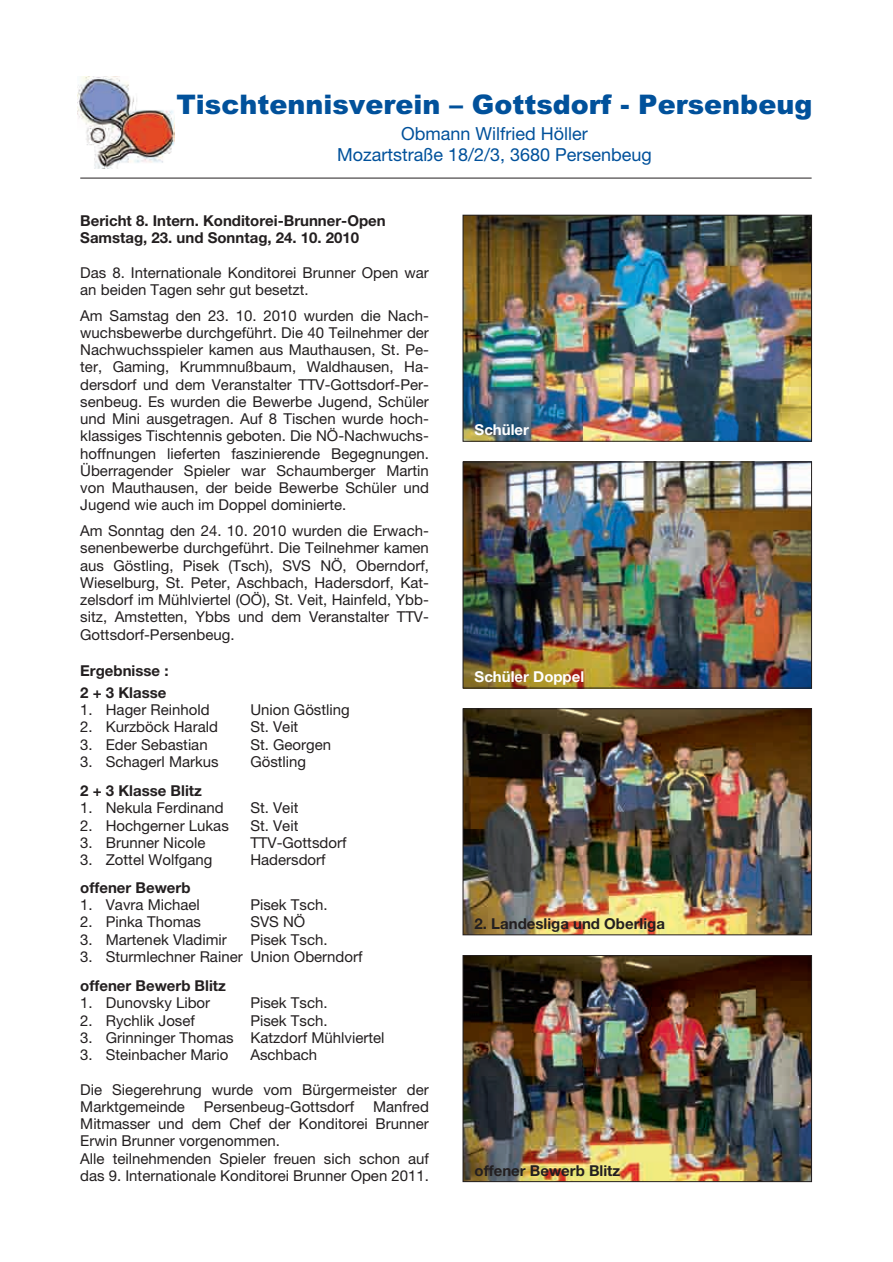
<style>
.page{position:relative;width:893px;height:1262px;background:#fff}
.page>*{position:absolute;margin:0;border:0;box-sizing:border-box;transform-origin:0 0}
.t1{font:900 27px "Arial";color:#01519b}
.t2{font:18px/21.6px "Helvetica Neue";color:#01519b;text-align:center}
.t3{font:15px/17.2px "Helvetica Neue";color:#231f20}
.t4{font:700 15px/17.2px "Helvetica Neue";color:#231f20}
.t5{font:700 15px "Helvetica Neue";color:#fff}
</style>
<div class="page">
<img style="left:77px;top:76px;width:736px;height:1107px">
<h1 class="t1" style="left:176px;top:89px;width:637px">Tischtennisverein – Gottsdorf - Persenbeug</h1>
<p class="t2" style="left:337px;top:124px;width:316px">Obmann Wilfried Höller<br>Mozartstraße 18/2/3, 3680 Persenbeug</p>
<p class="t4" style="left:80px;top:213px;width:307px">Bericht 8. Intern. Konditorei-Brunner-Open<br>Samstag, 23. und Sonntag, 24. 10. 2010</p>
<p class="t3" style="left:80px;top:265px;width:350px">Das 8. Internationale Konditorei Brunner Open war an beiden Tagen sehr gut besetzt.</p>
<p class="t3" style="left:80px;top:308px;width:350px;text-align:justify">Am Samstag den 23. 10. 2010 wurden die Nach&shy;wuchsbewerbe durchgeführt. Die 40 Teilnehmer der Nachwuchsspieler kamen aus Mauthausen, St. Pe&shy;ter, Gaming, Krummnußbaum, Waldhausen, Ha&shy;dersdorf und dem Veranstalter TTV-Gottsdorf-Per&shy;senbeug. Es wurden die Bewerbe Jugend, Schüler und Mini ausgetragen. Auf 8 Tischen wurde hoch&shy;klassiges Tischtennis geboten. Die NÖ-Nachwuchs&shy;hoffnungen lieferten faszinierende Begegnungen.<br>Überragender Spieler war Schaumberger Martin von Mauthausen, der beide Bewerbe Schüler und Jugend wie auch im Doppel dominierte.</p>
<p class="t3" style="left:80px;top:524px;width:350px;text-align:justify">Am Sonntag den 24. 10. 2010 wurden die Erwach&shy;senenbewerbe durchgeführt. Die Teilnehmer kamen aus Göstling, Pisek (Tsch), SVS NÖ, Oberndorf, Wieselburg, St. Peter, Aschbach, Hadersdorf, Kat&shy;zelsdorf im Mühlviertel (OÖ), St. Veit, Hainfeld, Ybb&shy;sitz, Amstetten, Ybbs und dem Veranstalter TTV-Gottsdorf-Persenbeug.</p>
<p class="t4" style="left:80px;top:662px;width:90px;line-height:21.5px">Ergebnisse :<br>2 + 3 Klasse</p>
<p class="t3" style="left:80px;top:703px;width:131px">1. Hager Reinhold</p>
<p class="t3" style="left:250px;top:703px;width:101px">Union Göstling</p>
<p class="t3" style="left:80px;top:720px;width:139px">2. Kurzböck Harald</p>
<p class="t3" style="left:250px;top:720px;width:50px">St. Veit</p>
<p class="t3" style="left:80px;top:737px;width:129px">3. Eder Sebastian</p>
<p class="t3" style="left:250px;top:737px;width:82px">St. Georgen</p>
<p class="t3" style="left:80px;top:754px;width:140px">3. Schagerl Markus</p>
<p class="t3" style="left:250px;top:754px;width:57px">Göstling</p>
<p class="t4" style="left:80px;top:783px;width:123px">2 + 3 Klasse Blitz</p>
<p class="t3" style="left:80px;top:801px;width:145px">1. Nekula Ferdinand</p>
<p class="t3" style="left:250px;top:801px;width:50px">St. Veit</p>
<p class="t3" style="left:80px;top:818px;width:150px">2. Hochgerner Lukas</p>
<p class="t3" style="left:250px;top:818px;width:50px">St. Veit</p>
<p class="t3" style="left:80px;top:835px;width:127px">3. Brunner Nicole</p>
<p class="t3" style="left:250px;top:835px;width:98px">TTV-Gottsdorf</p>
<p class="t3" style="left:80px;top:853px;width:134px">3. Zottel Wolfgang</p>
<p class="t3" style="left:250px;top:853px;width:77px">Hadersdorf</p>
<p class="t4" style="left:80px;top:880px;width:112px">offener Bewerb</p>
<p class="t3" style="left:80px;top:898px;width:121px">1. Vavra Michael</p>
<p class="t3" style="left:250px;top:898px;width:79px">Pisek Tsch.</p>
<p class="t3" style="left:80px;top:915px;width:122px">2. Pinka Thomas</p>
<p class="t3" style="left:250px;top:915px;width:57px">SVS NÖ</p>
<p class="t3" style="left:80px;top:932px;width:148px">3. Martenek Vladimir</p>
<p class="t3" style="left:250px;top:932px;width:79px">Pisek Tsch.</p>
<p class="t3" style="left:80px;top:949px;width:284px">3. Sturmlechner Rainer Union Oberndorf</p>
<p class="t4" style="left:80px;top:978px;width:147px">offener Bewerb Blitz</p>
<p class="t3" style="left:80px;top:996px;width:131px">1. Dunovsky Libor</p>
<p class="t3" style="left:250px;top:996px;width:79px">Pisek Tsch.</p>
<p class="t3" style="left:80px;top:1013px;width:116px">2. Rychlik Josef</p>
<p class="t3" style="left:250px;top:1013px;width:79px">Pisek Tsch.</p>
<p class="t3" style="left:80px;top:1030px;width:306px">3. Grinninger Thomas Katzdorf Mühlviertel</p>
<p class="t3" style="left:80px;top:1048px;width:150px">3. Steinbacher Mario</p>
<p class="t3" style="left:250px;top:1048px;width:68px">Aschbach</p>
<p class="t3" style="left:80px;top:1082px;width:350px">Die Siegerehrung wurde vom Bürgermeister der<br>Marktgemeinde</p>
<p class="t3" style="left:204px;top:1099px;width:152px">Persenbeug-Gottsdorf</p>
<p class="t3" style="left:80px;top:1099px;width:350px;text-indent:293px">Manfred Mitmasser und dem Chef der Konditorei Brunner Erwin Brunner vorgenommen.<br>Alle teilnehmenden Spieler freuen sich schon auf das 9. Internationale Konditorei Brunner Open 2011.</p>
<p class="t5" style="left:475px;top:424px;width:56px">Schüler</p>
<p class="t5" style="left:475px;top:671px;width:111px">Schüler Doppel</p>
<p class="t4" style="left:475px;top:916px;width:192px">2. Landesliga und Oberliga</p>
<p class="t4" style="left:475px;top:1163px;width:147px">offener Bewerb Blitz</p>
</div>
